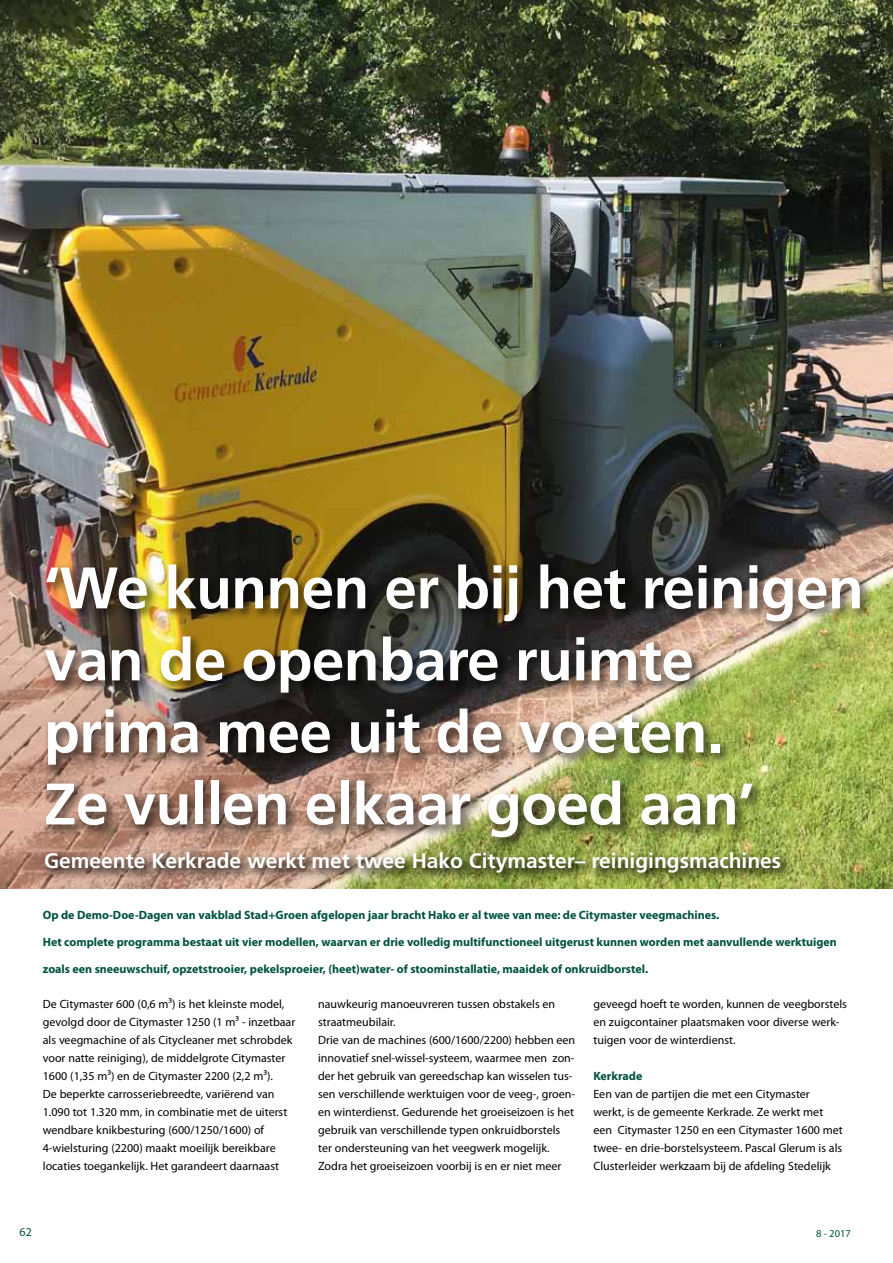
<style>
.page{position:relative;width:893px;height:1263px;background:#fff}
.page>*{position:absolute;margin:0;border:0;box-sizing:border-box;transform-origin:0 0}
.t1{font:700 58.5px/72px "Frutiger";letter-spacing:-.01em;color:#fff}
.t2{font:700 21px "Frutiger";color:#fff}
.t3{font:12px/18px "Myriad Pro";color:#000}
.t4{font:700 12px "Myriad Pro";color:#00533d}
.t5{font:12px "Myriad Pro";color:#00533d}
.t6{font:10.5px "Myriad Pro";color:#00533d}
</style>
<div class="page">
<img style="left:0;top:0;width:893px;height:889px">
<div style="left:40px;top:559px;width:833px;height:292px;background:#000;opacity:.5"></div>
<div style="left:40px;top:847px;width:753px;height:38px;background:#000;opacity:.5"></div>
<h1 class="t1" style="left:44px;top:551px;width:821px">‘We kunnen er bij het reinigen van de openbare ruimte prima mee uit de voeten.<br>Ze vullen elkaar goed aan’</h1>
<h2 class="t2" style="left:44px;top:848px;width:739px">Gemeente Kerkrade werkt met twee Hako Citymaster– reinigingsmachines</h2>
<p class="t4" style="left:43px;top:907px;width:678px">Op de Demo-Doe-Dagen van vakblad Stad+Groen afgelopen jaar bracht Hako er al twee van mee: de Citymaster veegmachines.</p>
<p class="t4" style="left:43px;top:934px;width:795px">Het complete programma bestaat uit vier modellen, waarvan er drie volledig multifunctioneel uitgerust kunnen worden met aanvullende werktuigen</p>
<p class="t4" style="left:43px;top:961px;width:607px">zoals een sneeuwschuif, opzetstrooier, pekelsproeier, (heet)water- of stoominstallatie, maaidek of onkruidborstel.</p>
<p class="t3" style="left:43px;top:995px;width:254px">De Citymaster 600 (0,6 m³) is het kleinste model, gevolgd door de Citymaster 1250 (1 m³ - inzetbaar als veegmachine of als Citycleaner met schrobdek voor natte reiniging), de middelgrote Citymaster 1600 (1,35 m³) en de Citymaster 2200 (2,2 m³).<br>De beperkte carrosseriebreedte, variërend van 1.090 tot 1.320 mm, in combinatie met de uiterst wendbare knikbesturing (600/1250/1600) of 4-wielsturing (2200) maakt moeilijk bereikbare locaties toegankelijk. Het garandeert daarnaast</p>
<p class="t3" style="left:318px;top:995px;width:259px">nauwkeurig manoeuvreren tussen obstakels en straatmeubilair.<br>Drie van de machines (600/1600/2200) hebben een innovatief snel-wissel-systeem, waarmee men zon&shy;der het gebruik van gereedschap kan wisselen tus&shy;sen verschillende werktuigen voor de veeg-, groen&shy;en winterdienst. Gedurende het groeiseizoen is het gebruik van verschillende typen onkruidborstels ter ondersteuning van het veegwerk mogelijk.<br>Zodra het groeiseizoen voorbij is en er niet meer</p>
<p class="t3" style="left:593px;top:995px;width:255px">geveegd hoeft te worden, kunnen de veegborstels en zuigcontainer plaatsmaken voor diverse werk&shy;tuigen voor de winterdienst.</p>
<p class="t4" style="left:593px;top:1068px;width:50px">Kerkrade</p>
<p class="t3" style="left:593px;top:1085px;width:251px">Een van de partijen die met een Citymaster werkt, is de gemeente Kerkrade. Ze werkt met een Citymaster 1250 en een Citymaster 1600 met twee- en drie-borstelsysteem. Pascal Glerum is als Clusterleider werkzaam bij de afdeling Stedelijk</p>
<p class="t5" style="left:20px;top:1224px;width:14px">62</p>
<p class="t6" style="left:816px;top:1227px;width:36px">8 - 2017</p>
</div>
